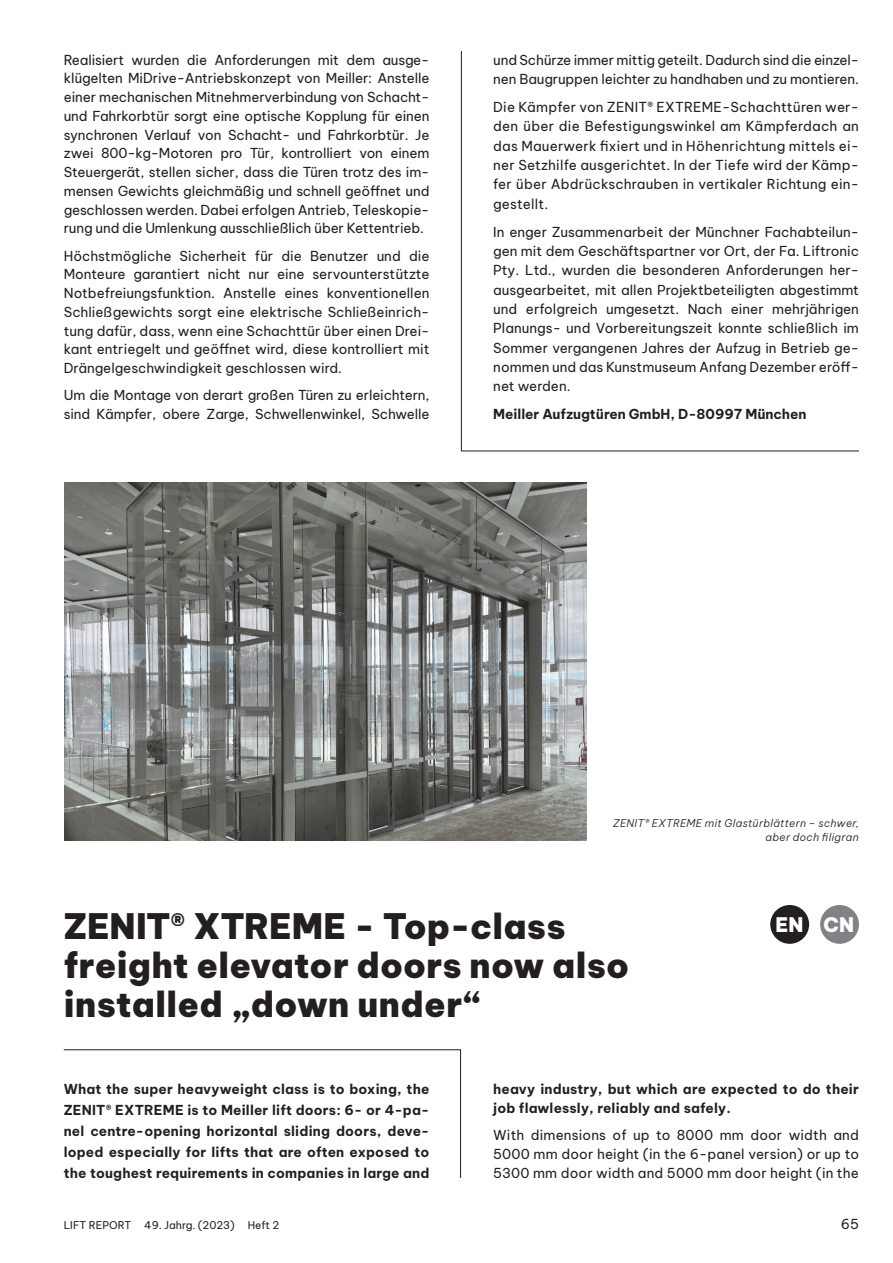
<style>
.page{position:relative;width:893px;height:1263px;background:#fff}
.page>*{position:absolute;margin:0;border:0;box-sizing:border-box;transform-origin:0 0}
.t1{font:900 34.5px/39px "Be Vietnam Pro";letter-spacing:.005em;color:#231f20}
.t2{font:900 19.65px "Be Vietnam Pro";color:#fff}
.t3{font:13.5px/18.8px "Be Vietnam Pro";letter-spacing:-.01em;color:#231f20;text-align:justify}
.t4{font:700 13.5px/20.9px "Be Vietnam Pro";letter-spacing:.01em;color:#231f20;text-align:justify}
.t5{font:italic 300 10.5px/13.5px "Be Vietnam Pro";letter-spacing:.035em;color:#231f20;text-align:right}
.t6{font:10.5px "Be Vietnam Pro";color:#231f20}
</style>
<div class="page">
<svg style="left:461px;top:51px;width:398px;height:401px"></svg>
<img style="left:64px;top:483px;width:523px;height:358px">
<svg style="left:63px;top:1049px;width:398px;height:129px"></svg>
<div style="left:820px;top:905px;width:39px;height:39px;background:#808285;border-radius:50%"></div>
<div style="left:770px;top:905px;width:39px;height:39px;background:#231f20;border-radius:50%"></div>
<p class="t3" style="left:64px;top:49px;width:367px">Realisiert wurden die Anforderungen mit dem ausge&shy;klügelten MiDrive-Antriebskonzept von Meiller: Anstelle einer mechanischen Mitnehmerverbindung von Schacht&shy;und Fahrkorbtür sorgt eine optische Kopplung für einen synchronen Verlauf von Schacht- und Fahrkorbtür. Je zwei 800-kg-Motoren pro Tür, kontrolliert von einem Steuergerät, stellen sicher, dass die Türen trotz des im&shy;mensen Gewichts gleichmäßig und schnell geöffnet und geschlossen werden. Dabei erfolgen Antrieb, Teleskopie&shy;rung und die Umlenkung ausschließlich über Kettentrieb.</p>
<p class="t3" style="left:64px;top:245px;width:367px">Höchstmögliche Sicherheit für die Benutzer und die Monteure garantiert nicht nur eine servounterstützte Notbefreiungsfunktion. Anstelle eines konventionellen Schließgewichts sorgt eine elektrische Schließeinrich&shy;tung dafür, dass, wenn eine Schachttür über einen Drei&shy;kant entriegelt und geöffnet wird, diese kontrolliert mit Drängelgeschwindigkeit geschlossen wird.</p>
<p class="t3" style="left:64px;top:385px;width:367px">Um die Montage von derart großen Türen zu erleichtern, sind Kämpfer, obere Zarge, Schwellenwinkel, Schwelle</p>
<p class="t3" style="left:493px;top:49px;width:367px;line-height:19.4px">und Schürze immer mittig geteilt. Dadurch sind die einzel&shy;nen Baugruppen leichter zu handhaben und zu montieren.</p>
<p class="t3" style="left:493px;top:96px;width:367px;line-height:19.4px">Die Kämpfer von ZENIT® EXTREME-Schachttüren wer&shy;den über die Befestigungswinkel am Kämpferdach an das Mauerwerk fixiert und in Höhenrichtung mittels ei&shy;ner Setzhilfe ausgerichtet. In der Tiefe wird der Kämp&shy;fer über Abdrückschrauben in vertikaler Richtung ein&shy;gestellt.</p>
<p class="t3" style="left:493px;top:221px;width:367px;line-height:19.4px">In enger Zusammenarbeit der Münchner Fachabteilun&shy;gen mit dem Geschäftspartner vor Ort, der Fa. Liftronic Pty. Ltd., wurden die besonderen Anforderungen her&shy;ausgearbeitet, mit allen Projektbeteiligten abgestimmt und erfolgreich umgesetzt. Nach einer mehrjährigen Planungs- und Vorbereitungszeit konnte schließlich im Sommer vergangenen Jahres der Aufzug in Betrieb ge&shy;nommen und das Kunstmuseum Anfang Dezember eröff&shy;net werden.</p>
<p class="t4" style="left:493px;top:402px;width:315px">Meiller Aufzugtüren GmbH, D-80997 München</p>
<p class="t5" style="left:613px;top:816px;width:247px">ZENIT® EXTREME mit Glastürblättern – schwer, aber doch filigran</p>
<h1 class="t1" style="left:64px;top:903px;width:567px">ZENIT® XTREME - Top-class freight elevator doors now also installed „down under“</h1>
<h2 class="t2" style="left:775px;top:908px;width:80px">EN CN</h2>
<p class="t4" style="left:64px;top:1077px;width:367px">What the super heavyweight class is to boxing, the ZENIT® EXTREME is to Meiller lift doors: 6- or 4-pa&shy;nel centre-opening horizontal sliding doors, deve&shy;loped especially for lifts that are often exposed to the toughest requirements in companies in large and</p>
<p class="t4" style="left:493px;top:1078px;width:367px;line-height:18.8px">heavy industry, but which are expected to do their job flawlessly, reliably and safely.</p>
<p class="t3" style="left:493px;top:1125px;width:367px">With dimensions of up to 8000 mm door width and 5000 mm door height (in the 6-panel version) or up to 5300 mm door width and 5000 mm door height (in the</p>
<p class="t6" style="left:64px;top:1216px;width:217px">LIFT REPORT 49. Jahrg. (2023) Heft 2</p>
<p class="t3" style="left:841px;top:1213px;width:20px">65</p>
</div>
